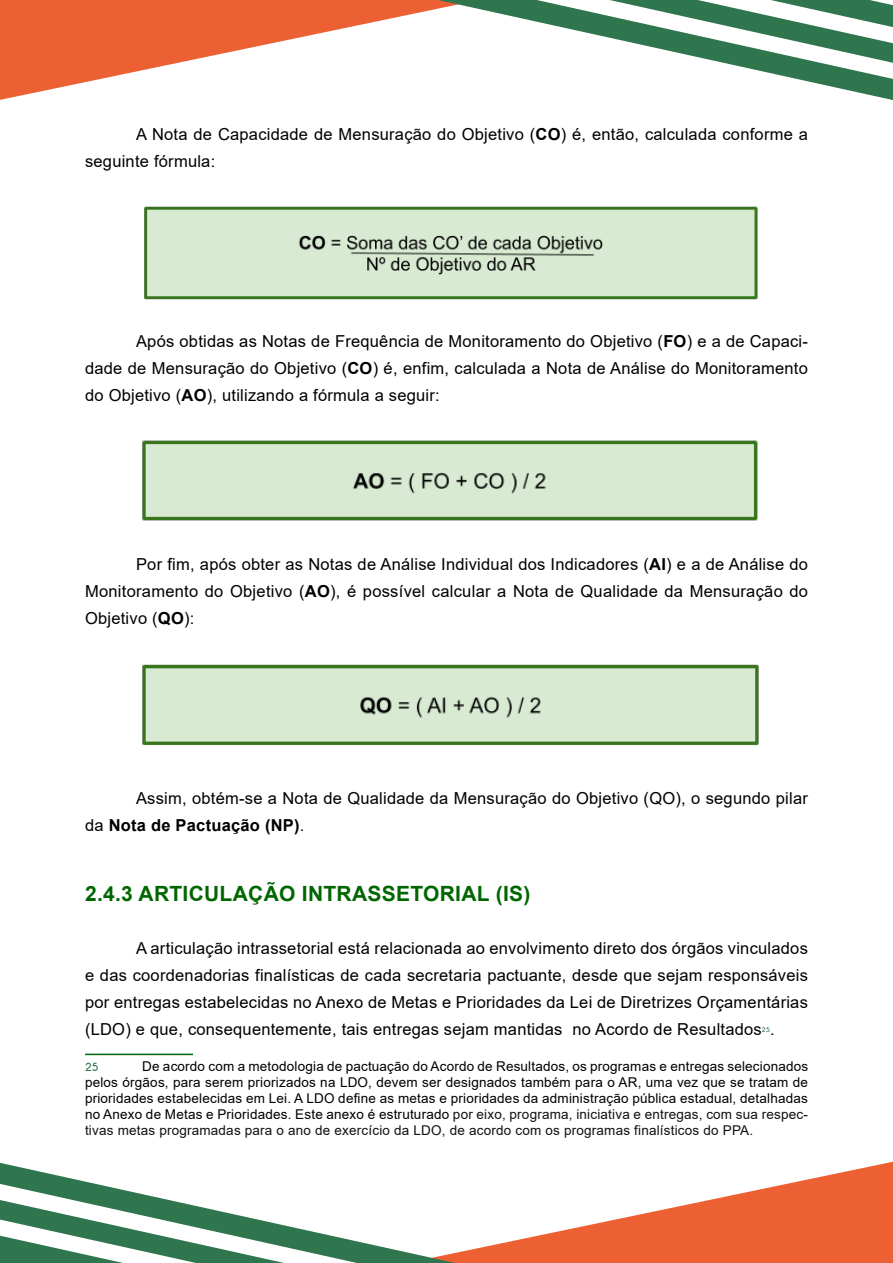
<style>
.page{position:relative;width:893px;height:1263px;background:#fff}
.page>*{position:absolute;margin:0;border:0;box-sizing:border-box;transform-origin:0 0}
.t1{font:700 21px "Arial";letter-spacing:.015em;color:#060}
.t2{font:16.5px/27px "Arial";letter-spacing:.015em;color:#000;text-align:justify}
.t3{font:13.5px/16.2px "Arial";letter-spacing:.015em;color:#000;text-align:justify}
.t4{font:700 10.5px "Caviar Dreams";color:#2f7750}
.t5{font:700 6.15px "Caviar Dreams";color:#2f7750}
.s1{font-weight:700}
.s2{color:#111}
</style>
<div class="page">
<svg style="left:484px;top:1161px;width:409px;height:102px;fill:#ed6033"></svg>
<svg style="left:0;top:0;width:438px;height:100px;fill:#ed6033"></svg>
<svg style="left:438px;top:0;width:455px;height:100px"></svg>
<svg style="left:537px;top:0;width:356px;height:80px"></svg>
<svg style="left:0;top:1162px;width:484px;height:101px"></svg>
<svg style="left:0;top:1183px;width:386px;height:80px"></svg>
<img style="left:144px;top:206px;width:614px;height:94px">
<img style="left:142px;top:440px;width:616px;height:81px">
<img style="left:142px;top:664px;width:617px;height:81px">
<hr style="left:85px;top:1054px;width:108px;height:1px;background:#060">
<p class="t2" style="left:85px;top:120px;width:724px;text-indent:51px">A Nota de Capacidade de Mensuração do Objetivo (<span class="s1">CO</span>) é, então, calculada conforme a seguinte fórmula:</p>
<p class="t2" style="left:85px;top:327px;width:724px;text-indent:51px">Após obtidas as Notas de Frequência de Monitoramento do Objetivo (<span class="s1">FO</span>) e a de Capaci&shy;dade de Mensuração do Objetivo (<span class="s1">CO</span>) é, enfim, calculada a Nota de Análise do Monitoramento do Objetivo (<span class="s1">AO</span>), utilizando a fórmula a seguir:</p>
<p class="t2" style="left:85px;top:551px;width:724px;text-indent:51px">Por fim, após obter as Notas de Análise Individual dos Indicadores (<span class="s1">AI</span>) e a de Análise do Monitoramento do Objetivo (<span class="s1">AO</span>), é possível calcular a Nota de Qualidade da Mensuração do Objetivo (<span class="s1">QO</span>):</p>
<p class="t2" style="left:85px;top:785px;width:724px;text-indent:51px">Assim, obtém-se a Nota de Qualidade da Mensuração do Objetivo (QO), o segundo pilar da <span class="s1">Nota de Pactuação (NP)</span>.</p>
<p class="t1" style="left:85px;top:879px;width:447px">2.4.3 ARTICULAÇÃO INTRASSETORIAL (IS)</p>
<p class="t2" style="left:85px;top:935px;width:724px;text-indent:51px">A articulação intrassetorial está relacionada ao envolvimento direto dos órgãos vinculados e das coordenadorias finalísticas de cada secretaria pactuante, desde que sejam responsáveis por entregas estabelecidas no Anexo de Metas e Prioridades da Lei de Diretrizes Orçamentárias (LDO) e que, consequentemente, tais entregas sejam mantidas no Acordo de Resultados</p>
<p class="t5" style="left:762px;top:1026px;width:9px">25</p>
<p class="t2" style="left:770px;top:1016px;width:6px">.</p>
<p class="t3" style="left:85px;top:1058px;width:725px;text-indent:57px">De acordo com a metodologia de pactuação do Acordo de Resultados, os programas e entregas selecionados pelos órgãos, para serem priorizados na LDO, devem ser designados também para o AR, uma vez que se tratam de prioridades estabelecidas em Lei. A LDO define as metas e prioridades da administração pública estadual, detalhadas no Anexo de Metas e Prioridades. Este anexo é estruturado <span class="s2">por eixo, programa, iniciativa e entregas, com sua respec&shy;tivas metas programadas para o ano de exercício da LDO, de acordo com os programas finalísticos do PPA.</span></p>
<p class="t4" style="left:85px;top:1060px;width:15px">25</p>
</div>
